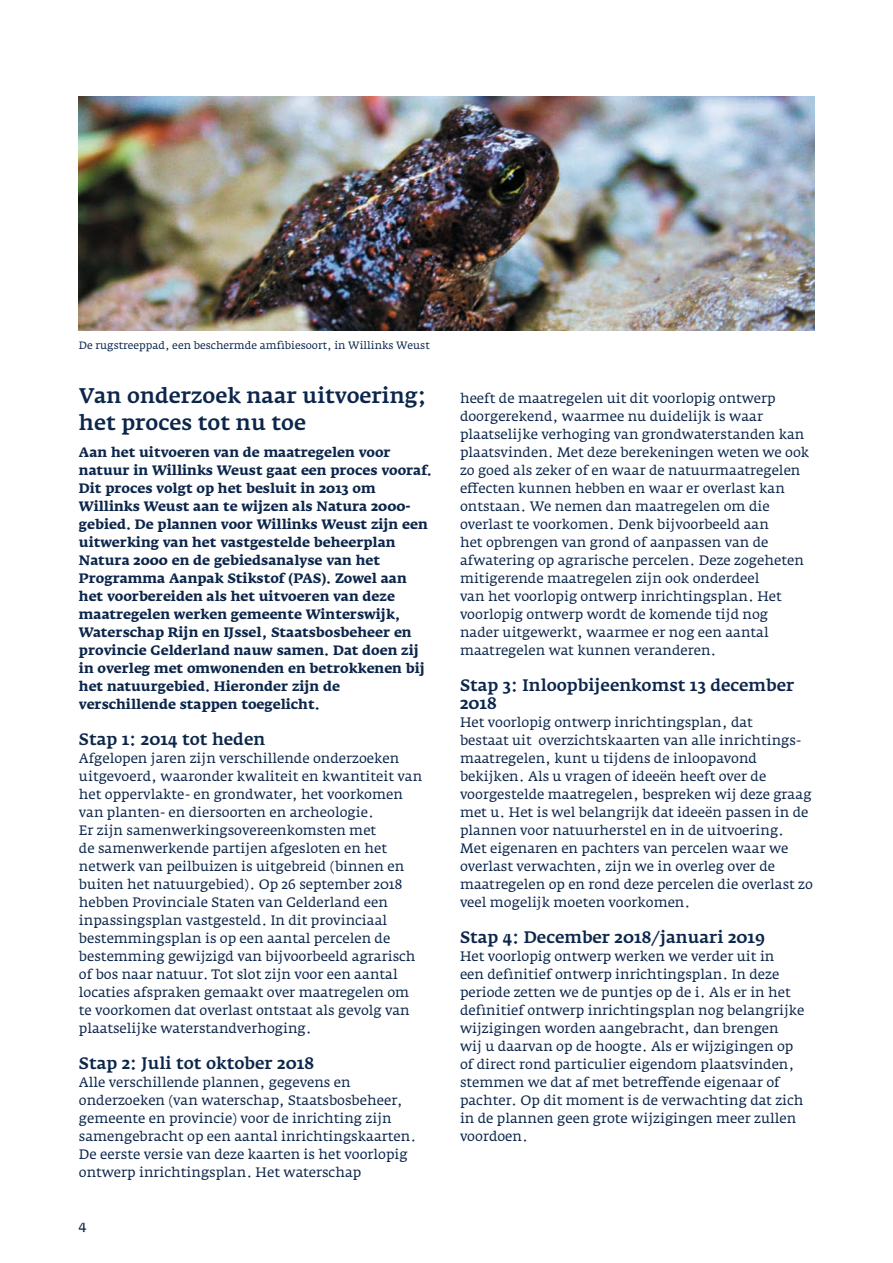
<style>
.page{position:relative;width:893px;height:1263px;background:#fff}
.page>*{position:absolute;margin:0;border:0;box-sizing:border-box;transform-origin:0 0}
._06_Kop_3__Subkop_2{font:500 21px/27px "Fedra Serif A";color:#0c264b}
._07_Kop_4__Paragraaf{font:500 16.5px/18px "Fedra Serif A";color:#0c264b}
.t1{font:15px "Fedra Serif A Book SC";color:#0c264b}
._12_Broodtekst{font:13.5px/18px "Fedra Serif A";color:#0c264b}
._12_Broodtekst-2{font:700 13.5px/18px "Fedra Serif A";color:#0c264b}
._18_Bijschrift{font:10.5px "Fedra Serif A";color:#0c264b}
</style>
<div class="page">
<img style="left:79px;top:97px;width:735px;height:234px">
<p class="_18_Bijschrift" style="left:79px;top:339px;width:352px">De rugstreeppad, een beschermde amfibiesoort, in Willinks Weust</p>
<p class="_06_Kop_3__Subkop_2" style="left:79px;top:382px;width:349px">Van onderzoek naar uitvoering; het proces tot nu toe</p>
<p class="_12_Broodtekst-2" style="left:79px;top:443px;width:354px">Aan het uitvoeren van de maatregelen voor natuur in Willinks Weust gaat een proces vooraf.<br>Dit proces volgt op het besluit in 2013 om Willinks Weust aan te wijzen als Natura 2000- gebied. De plannen voor Willinks Weust zijn een uitwerking van het vastgestelde beheerplan Natura 2000 en de gebiedsanalyse van het Programma Aanpak Stikstof (PAS). Zowel aan het voorbereiden als het uitvoeren van deze maatregelen werken gemeente Winterswijk, Waterschap Rijn en IJssel, Staatsbosbeheer en provincie Gelderland nauw samen. Dat doen zij in overleg met omwonenden en betrokkenen bij het natuurgebied. Hieronder zijn de verschillende stappen toegelicht.</p>
<p class="_07_Kop_4__Paragraaf" style="left:79px;top:730px;width:188px">Stap 1: 2014 tot heden</p>
<p class="_12_Broodtekst" style="left:79px;top:749px;width:345px">Afgelopen jaren zijn verschillende onderzoeken uitgevoerd, waaronder kwaliteit en kwantiteit van het oppervlakte- en grondwater, het voorkomen van planten- en diersoorten en archeologie.<br>Er zijn samenwerkingsovereenkomsten met<br>de samenwerkende partijen afgesloten en het netwerk van peilbuizen is uitgebreid (binnen en buiten het natuurgebied). Op 26 september 2018 hebben Provinciale Staten van Gelderland een inpassingsplan vastgesteld. In dit provinciaal bestemmingsplan is op een aantal percelen de bestemming gewijzigd van bijvoorbeeld agrarisch of bos naar natuur. Tot slot zijn voor een aantal locaties afspraken gemaakt over maatregelen om te voorkomen dat overlast ontstaat als gevolg van plaatselijke waterstandverhoging.</p>
<p class="_07_Kop_4__Paragraaf" style="left:79px;top:1054px;width:237px">Stap 2: Juli tot oktober 2018</p>
<p class="_12_Broodtekst" style="left:79px;top:1073px;width:339px">Alle verschillende plannen, gegevens en onderzoeken (van waterschap, Staatsbosbeheer, gemeente en provincie) voor de inrichting zijn samengebracht op een aantal inrichtingskaarten.<br>De eerste versie van deze kaarten is het voorlopig ontwerp inrichtingsplan. Het waterschap</p>
<p class="t1" style="left:79px;top:1217px;width:9px">4</p>
<p class="_12_Broodtekst" style="left:460px;top:389px;width:351px">heeft de maatregelen uit dit voorlopig ontwerp doorgerekend, waarmee nu duidelijk is waar plaatselijke verhoging van grondwaterstanden kan plaatsvinden. Met deze berekeningen weten we ook zo goed als zeker of en waar de natuurmaatregelen effecten kunnen hebben en waar er overlast kan ontstaan. We nemen dan maatregelen om die overlast te voorkomen. Denk bijvoorbeeld aan<br>het opbrengen van grond of aanpassen van de afwatering op agrarische percelen. Deze zogeheten mitigerende maatregelen zijn ook onderdeel<br>van het voorlopig ontwerp inrichtingsplan. Het voorlopig ontwerp wordt de komende tijd nog nader uitgewerkt, waarmee er nog een aantal maatregelen wat kunnen veranderen.</p>
<p class="_07_Kop_4__Paragraaf" style="left:460px;top:676px;width:336px">Stap 3: Inloopbijeenkomst 13 december<br>2018</p>
<p class="_12_Broodtekst" style="left:460px;top:713px;width:353px">Het voorlopig ontwerp inrichtingsplan, dat<br>bestaat uit overzichtskaarten van alle inrichtings&shy;maatregelen, kunt u tijdens de inloopavond bekijken. Als u vragen of ideeën heeft over de voorgestelde maatregelen, bespreken wij deze graag met u. Het is wel belangrijk dat ideeën passen in de plannen voor natuurherstel en in de uitvoering.</p>
<p class="_12_Broodtekst" style="left:460px;top:839px;width:354px">Met eigenaren en pachters van percelen waar we overlast verwachten, zijn we in overleg over de maatregelen op en rond deze percelen die overlast zo veel mogelijk moeten voorkomen.</p>
<p class="_07_Kop_4__Paragraaf" style="left:460px;top:928px;width:306px">Stap 4: December 2018/januari 2019</p>
<p class="_12_Broodtekst" style="left:460px;top:947px;width:346px">Het voorlopig ontwerp werken we verder uit in<br>een definitief ontwerp inrichtingsplan. In deze periode zetten we de puntjes op de i. Als er in het definitief ontwerp inrichtingsplan nog belangrijke wijzigingen worden aangebracht, dan brengen<br>wij u daarvan op de hoogte. Als er wijzigingen op of direct rond particulier eigendom plaatsvinden, stemmen we dat af met betreffende eigenaar of pachter. Op dit moment is de verwachting dat zich in de plannen geen grote wijzigingen meer zullen voordoen.</p>
</div>
